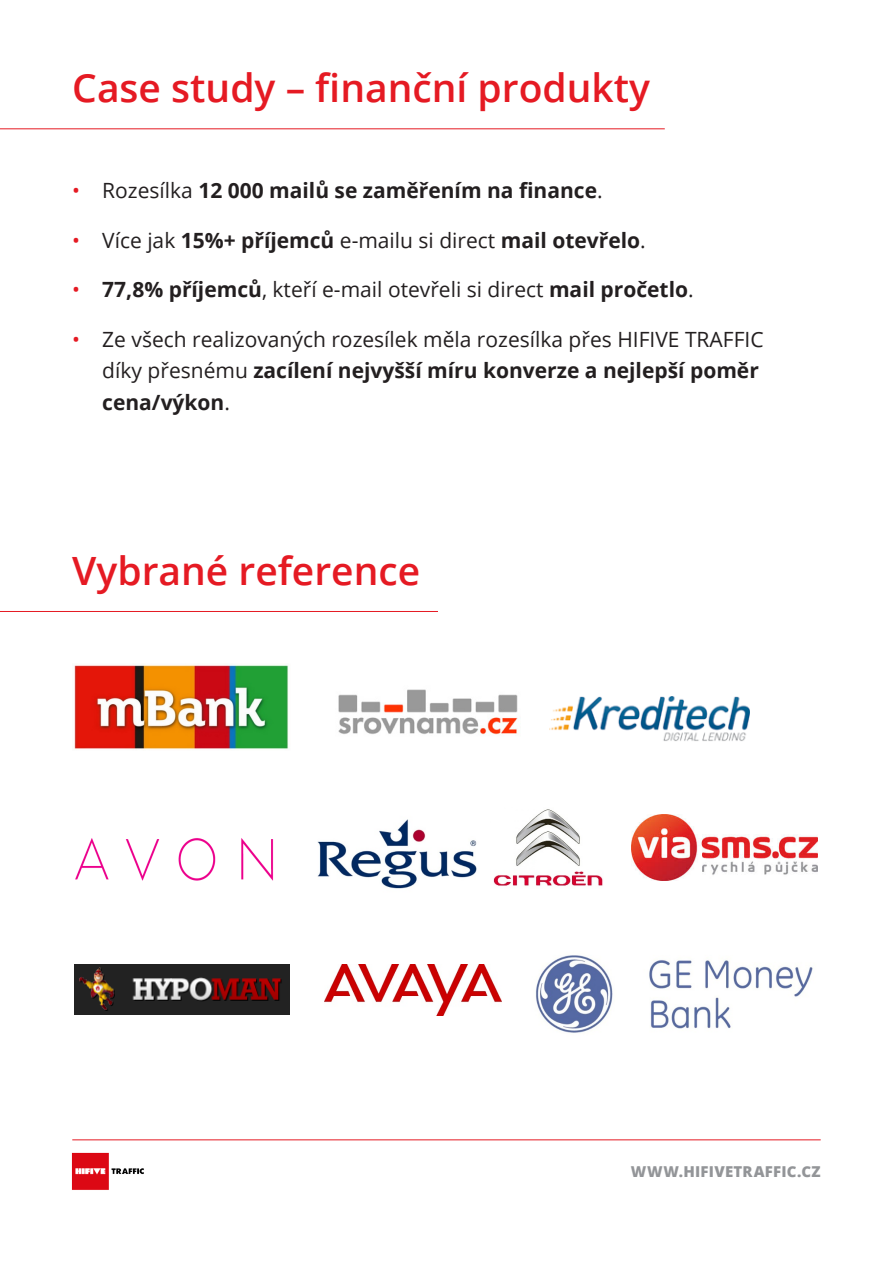
<style>
.page{position:relative;width:893px;height:1263px;background:#fff}
.page>*{position:absolute;margin:0;border:0;box-sizing:border-box;transform-origin:0 0}
.Nadpis{font:600 39px "Open Sans";color:#e51a23}
.t1{font:21px/31.5px "Open Sans";color:#231f20}
.t2{font:700 21px "Open Sans";color:#231f20}
.t3{font:800 15px "Open Sans";letter-spacing:.02em;color:#939598}
.s1{font-weight:400;color:#e51a23}
.s2{font-weight:400}
.s3{color:#e51a23}
.s4{font-weight:700}
</style>
<div class="page">
<hr style="left:0;top:129px;width:665px;height:1px;background:#e51a23">
<hr style="left:0;top:611px;width:438px;height:1px;background:#e51a23">
<img style="left:71px;top:1152px;width:73px;height:38px">
<hr style="left:72px;top:1139px;width:749px;height:1px;background:#e51a23">
<img style="left:549px;top:696px;width:200px;height:45px">
<img style="left:338px;top:689px;width:180px;height:46px">
<img style="left:74px;top:665px;width:215px;height:85px">
<img style="left:536px;top:955px;width:277px;height:78px">
<img style="left:324px;top:965px;width:177px;height:50px">
<img style="left:75px;top:965px;width:215px;height:49px">
<img style="left:75px;top:838px;width:199px;height:43px">
<img style="left:317px;top:819px;width:160px;height:70px">
<img style="left:493px;top:809px;width:110px;height:77px">
<img style="left:631px;top:815px;width:187px;height:65px">
<p class="Nadpis" style="left:72px;top:61px;width:579px">Case study – finanční produkty</p>
<p class="t2" style="left:72px;top:176px;width:532px"><span class="s1">•</span> <span class="s2">Rozesílka</span> 12 000 mailů se zaměřením na finance<span class="s2">.</span></p>
<p class="t2" style="left:72px;top:225px;width:575px"><span class="s1">•</span> <span class="s2">Více jak</span> 15%+ příjemců <span class="s2">e-mailu si direct</span> mail otevřelo<span class="s2">.</span></p>
<p class="t1" style="left:72px;top:274px;width:623px"><span class="s3">•</span> <span class="s4">77,8% příjemců</span>, kteří e-mail otevřeli si direct <span class="s4">mail pročetlo</span>.</p>
<p class="t1" style="left:102px;top:323px;width:663px;text-indent:-30px"><span class="s3">•</span> Ze všech realizovaných rozesílek měla rozesílka přes HIFIVE TRAFFIC díky přesnému <span class="s4">zacílení nejvyšší míru konverze a nejlepší poměr cena/výkon</span>.</p>
<p class="Nadpis" style="left:72px;top:544px;width:349px">Vybrané reference</p>
<p class="t3" style="left:631px;top:1160px;width:191px">WWW.HIFIVETRAFFIC.CZ</p>
</div>
